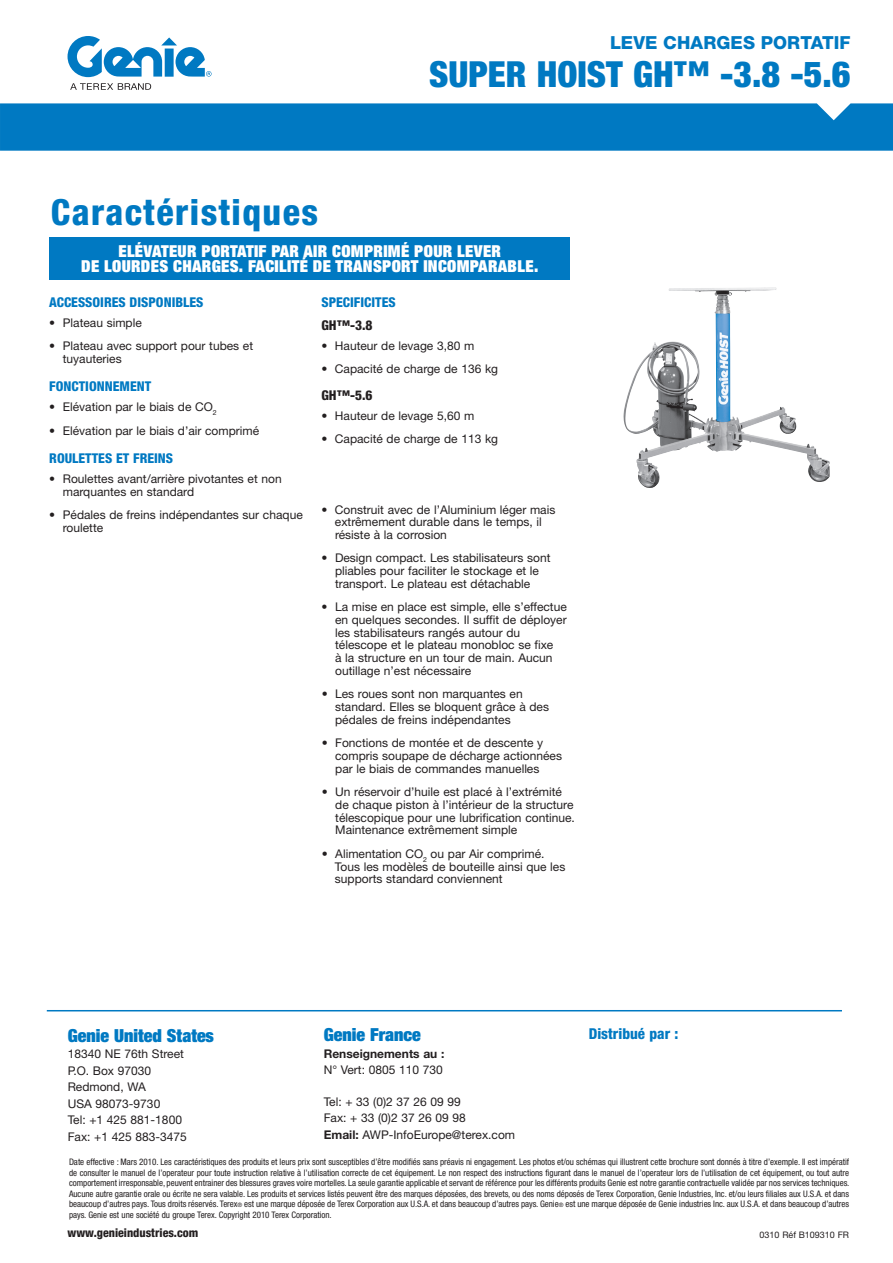
<style>
.page{position:relative;width:893px;height:1263px;background:#fff}
.page>*{position:absolute;margin:0;border:0;box-sizing:border-box;transform-origin:0 0}
.t1{font:900 condensed 36px "Helvetica Neue LT Std";color:#0079c2}
.t2{font:800 condensed 36px "Helvetica Neue LT Std";letter-spacing:.04em;color:#0079c2}
.t3{font:900 condensed 18px "Helvetica Neue LT Std";color:#0079c2}
.t4{font:800 18px "Helvetica Neue LT Std";letter-spacing:.005em;color:#0079c2}
.t5{font:900 condensed 16.5px/15px "Helvetica Neue LT Std";letter-spacing:.02em;color:#fff;text-align:center}
.t6{font:800 condensed 15px "Helvetica Neue LT Std";color:#0079c2}
.t7{font:800 condensed 13.5px "Helvetica Neue LT Std";color:#0079c2}
.t8{font:800 condensed 13.5px "Helvetica Neue LT Std";color:#231f20}
.t9{font:12px/12.8px "Helvetica Neue LT Std";color:#231f20}
.t10{font:800 condensed 12px "Helvetica Neue LT Std";color:#231f20}
.t11{font:700 12px "Helvetica Neue LT Std";color:#231f20}
.t12{font:condensed 9px/10.5px "Helvetica Neue LT Std";letter-spacing:-.005em;color:#231f20;text-align:justify}
.t13{font:9px "Helvetica Neue LT Std";color:#231f20}
.s1{font-weight:700}
.s2{font-size:6px}
</style>
<div class="page">
<div style="left:0;top:103px;width:893px;height:48px;background:#0079c2"></div>
<div style="left:49px;top:238px;width:521px;height:42px;background:#0079c2"></div>
<svg style="left:68px;top:36px;width:144px;height:41px"></svg>
<svg style="left:70px;top:83px;width:81px;height:7px"></svg>
<hr style="left:47px;top:1010px;width:795px;height:1px;background:#0079c2">
<img style="left:623px;top:288px;width:205px;height:200px">
<h2 class="t4" style="left:610px;top:32px;width:242px">LEVE CHARGES PORTATIF</h2>
<h1 class="t2" style="left:51px;top:190px;width:269px">Caractéristiques</h1>
<h1 class="t1" style="left:429px;top:52px;width:423px">SUPER HOIST GH™ -3.8 -5.6</h1>
<h3 class="t5" style="left:81px;top:243px;width:459px">ELÉVATEUR PORTATIF PAR AIR COMPRIMÉ POUR LEVER<br>DE LOURDES CHARGES. FACILITÉ DE TRANSPORT INCOMPARABLE.</h3>
<p class="t7" style="left:49px;top:293px;width:156px">ACCESSOIRES DISPONIBLES</p>
<p class="t9" style="left:49px;top:316px;width:94px">• Plateau simple</p>
<p class="t9" style="left:63px;top:339px;width:192px;text-indent:-14px">• Plateau avec support pour tubes et tuyauteries</p>
<p class="t7" style="left:49px;top:378px;width:103px">FONCTIONNEMENT</p>
<p class="t9" style="left:49px;top:400px;width:169px">• Elévation par le biais de CO<sub>2</sub></p>
<p class="t9" style="left:49px;top:424px;width:211px">• Elévation par le biais d’air comprimé</p>
<p class="t7" style="left:49px;top:450px;width:125px">ROULETTES ET FREINS</p>
<p class="t9" style="left:63px;top:472px;width:220px;text-indent:-14px">• Roulettes avant/arrière pivotantes et non marquantes en standard</p>
<p class="t9" style="left:63px;top:508px;width:241px;text-indent:-14px">• Pédales de freins indépendantes sur chaque roulette</p>
<p class="t7" style="left:321px;top:294px;width:76px">SPECIFICITES</p>
<p class="t8" style="left:321px;top:316px;width:53px">GH™-3.8</p>
<p class="t9" style="left:321px;top:339px;width:154px">• Hauteur de levage 3,80 m</p>
<p class="t9" style="left:321px;top:362px;width:178px">• Capacité de charge de 136 kg</p>
<p class="t8" style="left:321px;top:387px;width:53px">GH™-5.6</p>
<p class="t9" style="left:321px;top:409px;width:154px">• Hauteur de levage 5,60 m</p>
<p class="t9" style="left:321px;top:433px;width:178px">• Capacité de charge de 113 kg</p>
<p class="t9" style="left:335px;top:503px;width:222px;text-indent:-14px">• Construit avec de l’Aluminium léger mais extrêmement durable dans le temps, il résiste à la corrosion</p>
<p class="t9" style="left:321px;top:552px;width:231px;text-align:center">• Design compact. Les stabilisateurs sont pliables pour faciliter le stockage et le transport. Le plateau est détachable</p>
<p class="t9" style="left:335px;top:600px;width:233px;text-indent:-14px">• La mise en place est simple, elle s’effectue en quelques secondes. Il suffit de déployer les stabilisateurs rangés autour du télescope et le plateau monobloc se fixe<br>à la structure en un tour de main. Aucun outillage n’est nécessaire</p>
<p class="t9" style="left:335px;top:687px;width:215px;text-indent:-14px">• Les roues sont non marquantes en standard. Elles se bloquent grâce à des pédales de freins indépendantes</p>
<p class="t9" style="left:335px;top:736px;width:228px;text-indent:-14px">• Fonctions de montée et de descente y compris soupape de décharge actionnées par le biais de commandes manuelles</p>
<p class="t9" style="left:335px;top:785px;width:241px;text-indent:-14px">• Un réservoir d’huile est placé à l’extrémité de chaque piston à l’intérieur de la structure télescopique pour une lubrification continue.<br>Maintenance extrêmement simple</p>
<p class="t9" style="left:335px;top:847px;width:232px;text-indent:-13px">• Alimentation CO<sub>2</sub> ou par Air comprimé.<br>Tous les modèles de bouteille ainsi que les supports standard conviennent</p>
<h2 class="t3" style="left:68px;top:1024px;width:148px">GENIE UNITED STATES</h2>
<p class="t9" style="left:68px;top:1045px;width:121px;line-height:16.5px">18340 NE 76th Street<br>P.O. Box 97030<br>Redmond, WA<br>USA 98073-9730<br>Tel: +1 425 881-1800<br>Fax: +1 425 883-3475</p>
<h2 class="t3" style="left:324px;top:1023px;width:99px">GENIE FRANCE</h2>
<p class="t11" style="left:324px;top:1046px;width:122px">Renseignements au :</p>
<p class="t9" style="left:324px;top:1064px;width:121px">N° Vert: 0805 110 730</p>
<p class="t9" style="left:324px;top:1093px;width:193px;line-height:16.5px">Tel: + 33 (0)2 37 26 09 99<br>Fax: + 33 (0)2 37 26 09 98<br><span class="s1">Email:</span> AWP-InfoEurope@terex.com</p>
<p class="t6" style="left:589px;top:1025px;width:91px">Distribué par :</p>
<p class="t12" style="left:69px;top:1157px;width:782px">Date effective : Mars 2010. Les caractéristiques des produits et leurs prix sont susceptibles d’être modifiés sans préavis ni engagement. Les photos et/ou schémas qui illustrent cette brochure sont donnés à titre d’exemple. Il est impératif de consulter le manuel de l’operateur pour toute instruction relative à l’utilisation correcte de cet équipement. Le non respect des instructions figurant dans le manuel de l’operateur lors de l’utilisation de cet équipement, ou tout autre comportement irresponsable, peuvent entrainer des blessures graves voire mortelles. La seule garantie applicable et servant de référence pour les différents produits Genie est notre garantie contractuelle validée par nos services techniques.<br>Aucune autre garantie orale ou écrite ne sera valable. Les produits et services listés peuvent être des marques déposées, des brevets, ou des noms déposés de Terex Corporation, Genie Industries, Inc. et/ou leurs filiales aux U.S.A. et dans beaucoup d’autres pays. Tous droits réservés. Terex<span class="s2">®</span> est une marque déposée de Terex Corporation aux U.S.A. et dans beaucoup d’autres pays. Genie<span class="s2">®</span> est une marque déposée de Genie industries Inc. aux U.S.A. et dans beaucoup d’autres pays. Genie est une société du groupe Terex. Copyright 2010 Terex Corporation.</p>
<p class="t10" style="left:67px;top:1225px;width:132px">www.genieindustries.com</p>
<p class="t13" style="left:759px;top:1229px;width:91px">0310 Réf B109310 FR</p>
</div>
